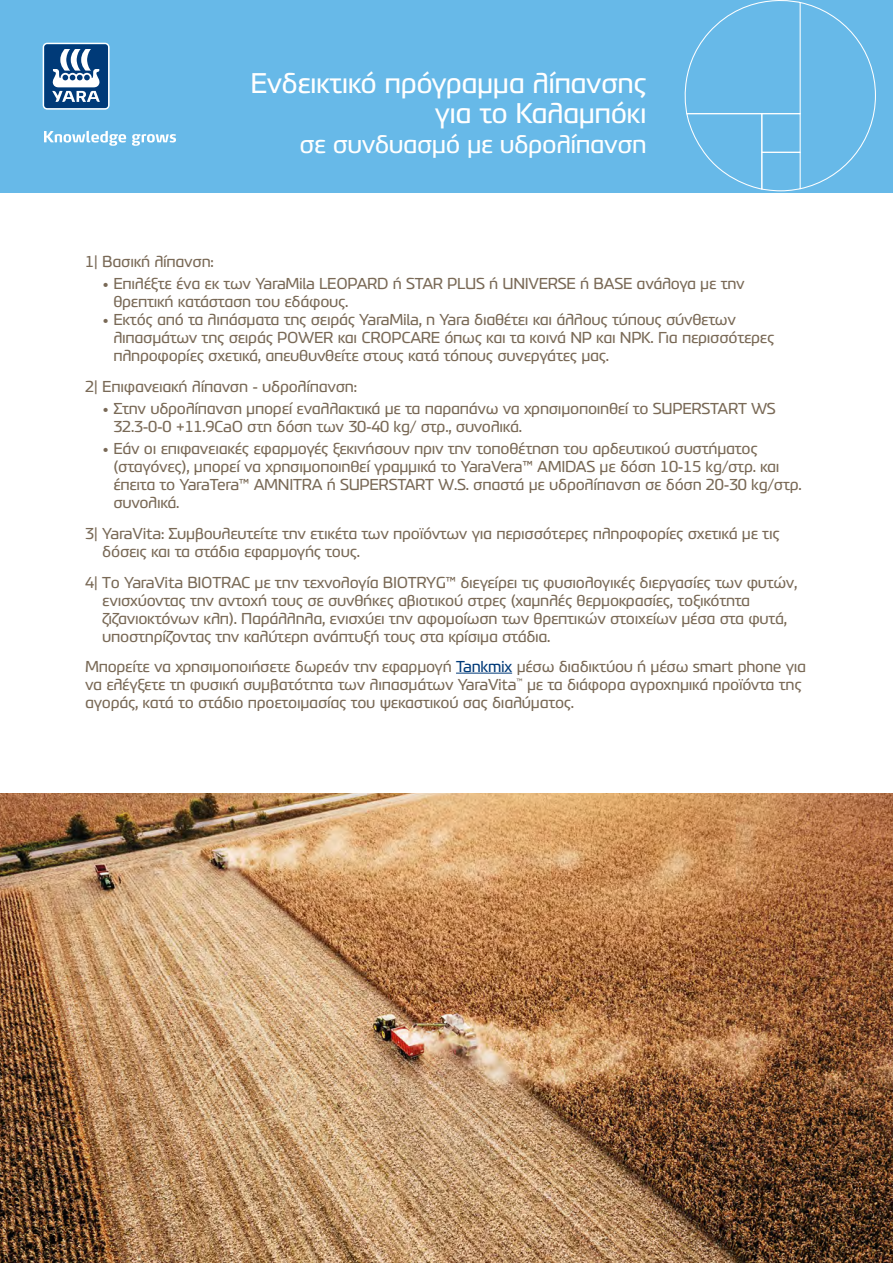
<style>
.page{position:relative;width:893px;height:1263px;background:#fff}
.page>*{position:absolute;margin:0;border:0;box-sizing:border-box;transform-origin:0 0}
.t1{font:27px/30px "PF Benchmark Pro";letter-spacing:-.02em;color:#fff;text-align:right}
.t2{font:24px "PF Benchmark Pro";letter-spacing:-.02em;color:#fff}
.t3{font:15px/18px "PF Benchmark Pro";letter-spacing:-.02em;color:#796956}
.s1{color:#003a78}
</style>
<div class="page">
<hr style="left:456px;top:673px;width:56px;height:1px;background:#003a78">
<div style="left:0;top:0;width:893px;height:192px;background:#67b9e8"></div>
<svg style="left:44px;top:131px;width:132px;height:15px"></svg>
<svg style="left:43px;top:43px;width:67px;height:67px;background:#577ea7"></svg>
<svg style="left:684px;top:0;width:192px;height:192px"></svg>
<img style="left:0;top:793px;width:893px;height:470px">
<h1 class="t1" style="left:250px;top:69px;width:398px">Eνδεικτικό πρόγραμμα λίπανσης για το Καλαμπόκι</h1>
<h2 class="t2" style="left:300px;top:129px;width:349px">σε συνδυασμό με υδρολίπανση</h2>
<p class="t3" style="left:85px;top:252px;width:130px">1| Βασική λίπανση:</p>
<p class="t3" style="left:113px;top:275px;width:633px;text-indent:-11px">• Επιλέξτε ένα εκ των YaraMila LEOPARD ή STAR PLUS ή UNIVERSE ή BASE ανάλογα με την θρεπτική κατάσταση του εδάφους.</p>
<p class="t3" style="left:113px;top:311px;width:662px;text-indent:-11px">• Εκτός από τα λιπάσματα της σειράς YaraMila, η Yara διαθέτει και άλλους τύπους σύνθετων λιπασμάτων της σειράς POWER και CROPCARE όπως και τα κοινά NP και NPK. Για περισσότερες πληροφορίες σχετικά, απευθυνθείτε στους κατά τόπους συνεργάτες μας.</p>
<p class="t3" style="left:85px;top:377px;width:273px">2| Επιφανειακή λίπανση - υδρολίπανση:</p>
<p class="t3" style="left:113px;top:400px;width:664px;text-indent:-11px">• Στην υδρολίπανση μπορεί εναλλακτικά με τα παραπάνω να χρησιμοποιηθεί το SUPERSTART WS<br>32.3-0-0 +11.9CaO στη δόση των 30-40 kg/ στρ., συνολικά.</p>
<p class="t3" style="left:113px;top:440px;width:690px;text-indent:-11px">• Εάν οι επιφανειακές εφαρμογές ξεκινήσουν πριν την τοποθέτηση του αρδευτικού συστήματος (σταγόνες), μπορεί να χρησιμοποιηθεί γραμμικά το YaraVera™ AMIDAS με δόση 10-15 kg/στρ. και έπειτα το YaraTera™ AMNITRA ή SUPERSTART W.S. σπαστά με υδρολίπανση σε δόση 20-30 kg/στρ. συνολικά.</p>
<p class="t3" style="left:102px;top:525px;width:679px;text-indent:-17px">3| YaraVita: Συμβουλευτείτε την ετικέτα των προϊόντων για περισσότερες πληροφορίες σχετικά με τις δόσεις και τα στάδια εφαρμογής τους.</p>
<p class="t3" style="left:102px;top:573px;width:697px;text-indent:-17px">4| Το YaraVita BIOTRAC με την τεχνολογία BIOTRYG™ διεγείρει τις φυσιολογικές διεργασίες των φυτών, ενισχύοντας την αντοχή τους σε συνθήκες αβιοτικού στρες (χαμηλές θερμοκρασίες, τοξικότητα ζιζανιοκτόνων κλπ). Παράλληλα, ενισχύει την αφομοίωση των θρεπτικών στοιχείων μέσα στα φυτά, υποστηρίζοντας την καλύτερη ανάπτυξή τους στα κρίσιμα στάδια.</p>
<p class="t3" style="left:85px;top:658px;width:723px">Mπορείτε να χρησιμοποιήσετε δωρεάν την εφαρμογή <span class="s1">Tankmix</span> μέσω διαδικτύου ή μέσω smart phone για να ελέγξετε τη φυσική συμβατότητα των λιπασμάτων YaraVita<sup>™</sup> με τα διάφορα αγροχημικά προϊόντα της αγοράς, κατά το στάδιο προετοιμασίας του ψεκαστικού σας διαλύματος.</p>
</div>
